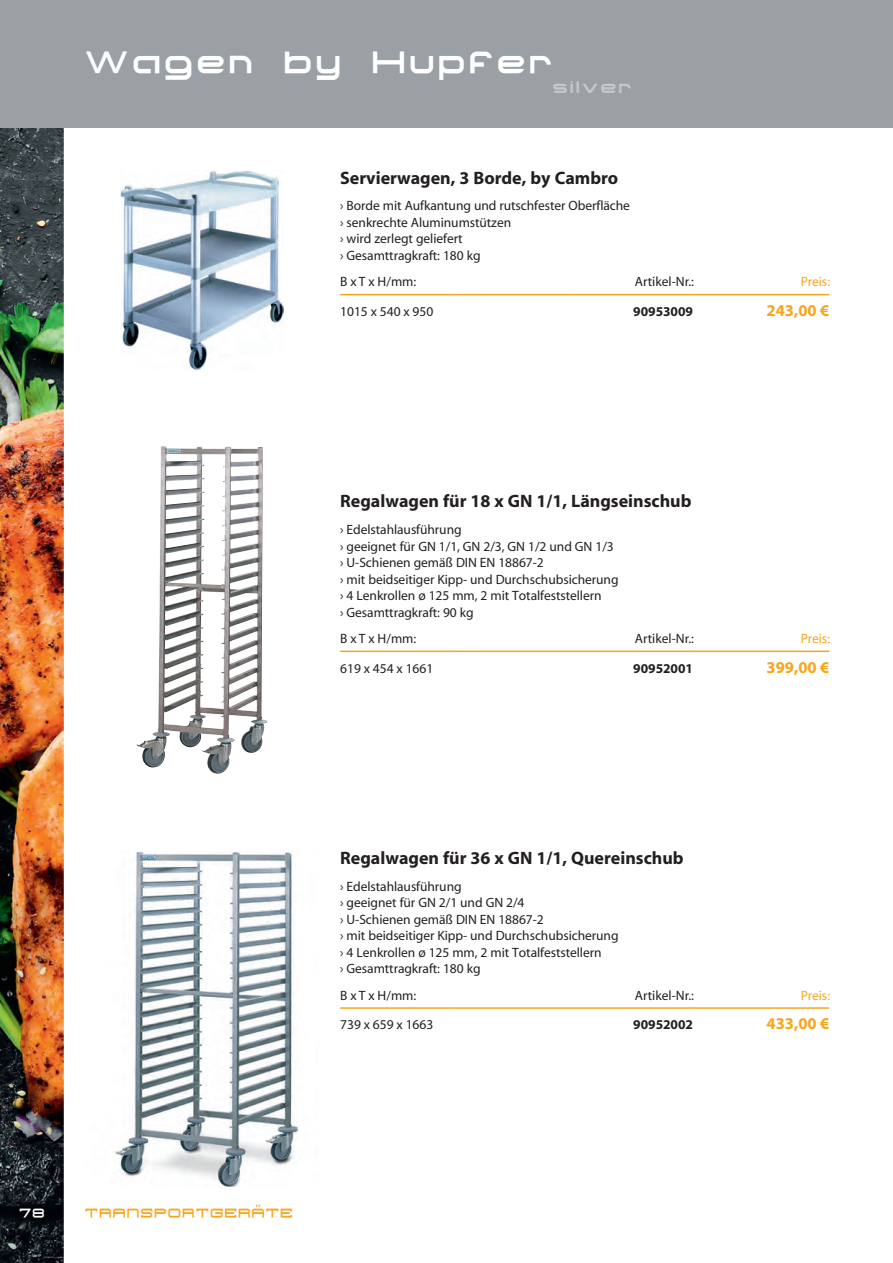
<style>
.page{position:relative;width:893px;height:1263px;background:#fff}
.page>*{position:absolute;margin:0;border:0;box-sizing:border-box;transform-origin:0 0}
.t1{font:48px "Troglodyte";letter-spacing:.1em;color:#fff;scale:.95 1}
.t2{font:19.8px "Troglodyte";letter-spacing:.1em;color:#f9a51b;scale:.83 1}
.t3{font:19.8px "Troglodyte";color:#fff;scale:.83 1}
.t4{font:700 18px "Myriad";color:#231f20}
.t5{font:700 16.5px "Myriad Pro";color:#f9a51b}
.t6{font:13.5px/16.5px "Myriad";letter-spacing:-.005em;color:#231f20}
.t7{font:700 13.5px "Myriad";color:#231f20}
.t8{font:13.5px "Myriad";letter-spacing:-.005em;color:#f9a51b}
</style>
<div class="page">
<img style="left:0;top:128px;width:64px;height:1135px">
<div style="left:0;top:0;width:893px;height:128px;background:#9aa0a3"></div>
<img style="left:16px;top:1205px;width:32px;height:17px">
<img style="left:120px;top:170px;width:164px;height:200px">
<img style="left:136px;top:446px;width:132px;height:328px">
<img style="left:113px;top:851px;width:187px;height:335px">
<hr style="left:340px;top:650px;width:111px;height:2px;background:#f9a51b">
<hr style="left:451px;top:650px;width:242px;height:2px;background:#f9a51b">
<hr style="left:693px;top:650px;width:136px;height:2px;background:#f9a51b">
<hr style="left:340px;top:1007px;width:111px;height:2px;background:#f9a51b">
<hr style="left:451px;top:1007px;width:242px;height:2px;background:#f9a51b">
<hr style="left:693px;top:1007px;width:136px;height:2px;background:#f9a51b">
<hr style="left:340px;top:294px;width:111px;height:1px;background:#f9a51b">
<hr style="left:451px;top:294px;width:119px;height:1px;background:#f9a51b">
<hr style="left:570px;top:294px;width:123px;height:1px;background:#f9a51b">
<hr style="left:693px;top:294px;width:136px;height:1px;background:#f9a51b">
<h1 class="t1" style="left:85px;top:38px;width:576px">Wagen by Hupfer<sub>silver</sub></h1>
<h3 class="t4" style="left:340px;top:168px;width:280px">Servierwagen, 3 Borde, by Cambro</h3>
<p class="t6" style="left:340px;top:198px;width:291px">› Borde mit Aufkantung und rutschfester Oberfläche › senkrechte Aluminumstützen<br>› wird zerlegt geliefert<br>› Gesamttragkraft: 180 kg</p>
<p class="t6" style="left:340px;top:274px;width:78px">B x T x H/mm:</p>
<p class="t6" style="left:635px;top:274px;width:61px">Artikel-Nr.:</p>
<p class="t8" style="left:801px;top:275px;width:31px">Preis:</p>
<p class="t6" style="left:340px;top:304px;width:95px">1015 x 540 x 950</p>
<p class="t7" style="left:633px;top:304px;width:61px">90953009</p>
<p class="t5" style="left:767px;top:299px;width:64px">243,00 €</p>
<h3 class="t4" style="left:340px;top:492px;width:353px">Regalwagen für 18 x GN 1/1, Längseinschub</h3>
<p class="t6" style="left:340px;top:522px;width:280px">› Edelstahlausführung<br>› geeignet für GN 1/1, GN 2/3, GN 1/2 und GN 1/3 › U-Schienen gemäß DIN EN 18867-2<br>› mit beidseitiger Kipp- und Durchschubsicherung › 4 Lenkrollen ø 125 mm, 2 mit Totalfeststellern<br>› Gesamttragkraft: 90 kg</p>
<p class="t6" style="left:340px;top:631px;width:78px">B x T x H/mm:</p>
<p class="t6" style="left:635px;top:631px;width:61px">Artikel-Nr.:</p>
<p class="t8" style="left:801px;top:632px;width:31px">Preis:</p>
<p class="t6" style="left:340px;top:660px;width:95px">619 x 454 x 1661</p>
<p class="t7" style="left:633px;top:661px;width:61px">90952001</p>
<p class="t5" style="left:767px;top:656px;width:64px">399,00 €</p>
<h3 class="t4" style="left:340px;top:849px;width:345px">Regalwagen für 36 x GN 1/1, Quereinschub</h3>
<p class="t6" style="left:340px;top:878px;width:280px">› Edelstahlausführung<br>› geeignet für GN 2/1 und GN 2/4<br>› U-Schienen gemäß DIN EN 18867-2<br>› mit beidseitiger Kipp- und Durchschubsicherung › 4 Lenkrollen ø 125 mm, 2 mit Totalfeststellern<br>› Gesamttragkraft: 180 kg</p>
<p class="t6" style="left:340px;top:988px;width:78px">B x T x H/mm:</p>
<p class="t6" style="left:635px;top:988px;width:61px">Artikel-Nr.:</p>
<p class="t8" style="left:801px;top:988px;width:31px">Preis:</p>
<p class="t6" style="left:340px;top:1017px;width:95px">739 x 659 x 1663</p>
<p class="t7" style="left:633px;top:1018px;width:61px">90952002</p>
<p class="t5" style="left:767px;top:1013px;width:64px">433,00 €</p>
<h2 class="t3" style="left:19px;top:1203px;width:32px">78</h2>
<h2 class="t2" style="left:85px;top:1203px;width:252px">TRANSPORTGERÄTE</h2>
</div>
